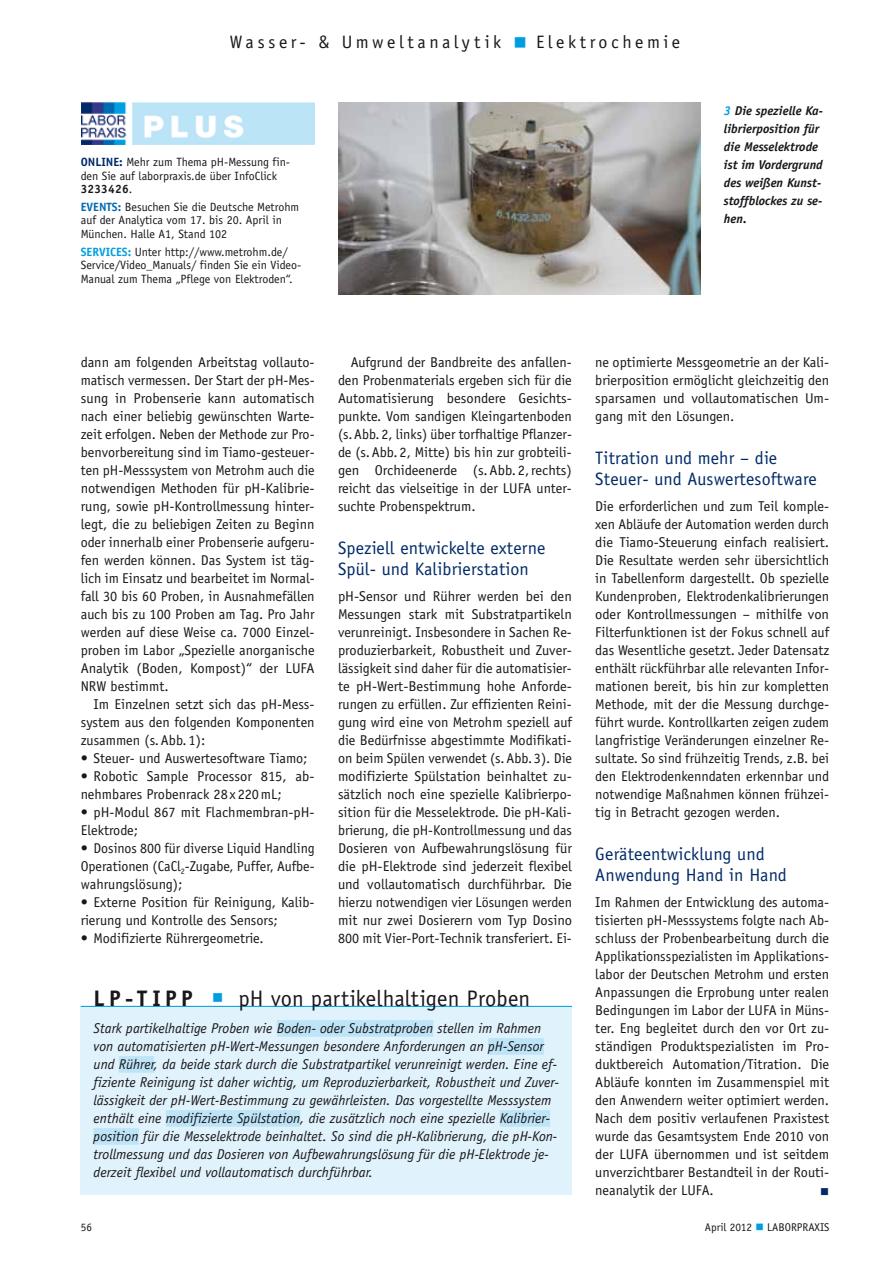
<style>
.page{position:relative;width:893px;height:1263px;background:#fff}
.page>*{position:absolute;margin:0;border:0;box-sizing:border-box;transform-origin:0 0}
.t1{font:22.5px "Officina Sans Std";letter-spacing:.005em;color:#1a171c}
.t2{font:700 22.5px "Officina Sans Std";color:#1a171c}
.t3{font:18px/21.6px "Officina Sans Std";letter-spacing:.01em;color:#002a68}
.t4{font:18px "Officina Sans Std";letter-spacing:.2em;color:#1a171c}
.t5{font:14.25px/18px "Officina Sans Std";color:#1a171c;text-align:justify}
.t6{font:italic 14.25px/18px "Officina Sans Std";color:#1a171c}
.t7{font:italic 700 12.75px/18px "Officina Sans Std";color:#1a171c}
.t8{font:12px/13.5px "Officina Sans Std";color:#1a171c}
.t9{font:12px "Wingdings";color:#002a68}
.t10{font:11.25px "Officina Sans Std";color:#1a171c}
.s1{color:#009ee0}
.s2{font-weight:700;color:#002a68}
.s3{font-weight:700}
.s4{font-weight:700;color:#006ab3}
.s5{font-weight:700;color:#009ee0}
</style>
<div class="page">
<img style="left:338px;top:102px;width:363px;height:193px">
<div style="left:81px;top:1006px;width:491px;height:189px;background:#e0f2fb"></div>
<div style="left:277px;top:1020px;width:156px;height:17px;background:#bde4f7"></div>
<div style="left:488px;top:1038px;width:56px;height:17px;background:#bde4f7"></div>
<div style="left:119px;top:1056px;width:35px;height:17px;background:#bde4f7"></div>
<div style="left:166px;top:1110px;width:134px;height:17px;background:#bde4f7"></div>
<div style="left:500px;top:1110px;width:50px;height:17px;background:#bde4f7"></div>
<div style="left:94px;top:1128px;width:45px;height:17px;background:#bde4f7"></div>
<hr style="left:81px;top:1006px;width:491px;height:1px;background:#009ee0">
<img style="left:81px;top:102px;width:233px;height:43px">
<p class="t4" style="left:230px;top:31px;width:452px">Wasser- &amp; Umweltanalytik <span class="s1">■</span> Elektrochemie</p>
<p class="t8" style="left:81px;top:155px;width:211px"><span class="s2">ONLINE:</span> Mehr zum Thema pH-Messung fin&shy;den Sie auf laborpraxis.de über InfoClick<br><span class="s3">3233426</span>.</p>
<p class="t8" style="left:81px;top:200px;width:220px"><span class="s4">EVENTS:</span> Besuchen Sie die Deutsche Metrohm auf der Analytica vom 17. bis 20. April in<br>München. Halle A1, Stand 102</p>
<p class="t8" style="left:81px;top:245px;width:222px"><span class="s5">SERVICES:</span> Unter http://www.metrohm.de/<br>Service/Video_Manuals/ finden Sie ein Video-<br>Manual zum Thema „Pflege von Elektroden“.</p>
<p class="t7" style="left:724px;top:101px;width:101px"><span class="s1">3</span> Die spezielle Ka&shy;librierposition für die Messelektrode ist im Vordergrund des weißen Kunst&shy;stoffblockes zu se&shy;hen.</p>
<p class="t5" style="left:81px;top:353px;width:235px">dann am folgenden Arbeitstag vollauto&shy;matisch vermessen. Der Start der pH-Mes&shy;sung in Probenserie kann automatisch nach einer beliebig gewünschten Warte&shy;zeit erfolgen. Neben der Methode zur Pro&shy;benvorbereitung sind im Tiamo-gesteuer&shy;ten pH-Messsystem von Metrohm auch die notwendigen Methoden für pH-Kalibrie&shy;rung, sowie pH-Kontrollmessung hinter&shy;legt, die zu beliebigen Zeiten zu Beginn oder innerhalb einer Probenserie aufgeru&shy;fen werden können. Das System ist täg&shy;lich im Einsatz und bearbeitet im Normal&shy;fall 30 bis 60 Proben, in Ausnahmefällen auch bis zu 100 Proben am Tag. Pro Jahr werden auf diese Weise ca. 7000 Einzel&shy;proben im Labor „Spezielle anorganische Analytik (Boden, Kompost)“ der LUFA NRW bestimmt.</p>
<p class="t5" style="left:81px;top:695px;width:235px;text-indent:13px">Im Einzelnen setzt sich das pH-Mess&shy;system aus den folgenden Komponenten zusammen (s.Abb.1):</p>
<p class="t5" style="left:81px;top:749px;width:228px">• Steuer- und Auswertesoftware Tiamo;</p>
<p class="t5" style="left:81px;top:767px;width:235px">• Robotic Sample Processor 815, ab&shy;nehmbares Probenrack 28x220mL;</p>
<p class="t5" style="left:81px;top:803px;width:235px">• pH-Modul 867 mit Flachmembran-pH-<br>Elektrode;</p>
<p class="t5" style="left:81px;top:839px;width:235px">• Dosinos 800 für diverse Liquid Handling Operationen (CaCl<sub>2</sub>-Zugabe, Puffer, Aufbe&shy;wahrungslösung);</p>
<p class="t5" style="left:81px;top:893px;width:235px">• Externe Position für Reinigung, Kalib&shy;rierung und Kontrolle des Sensors;</p>
<p class="t5" style="left:81px;top:929px;width:184px">• Modifizierte Rührergeometrie.</p>
<p class="t5" style="left:338px;top:353px;width:235px;text-indent:13px">Aufgrund der Bandbreite des anfallen&shy;den Probenmaterials ergeben sich für die Automatisierung besondere Gesichts&shy;punkte. Vom sandigen Kleingartenboden (s.Abb.2, links) über torfhaltige Pflanzer&shy;de (s.Abb. 2, Mitte) bis hin zur grobteili&shy;gen Orchideenerde (s.Abb.2,rechts) reicht das vielseitige in der LUFA unter&shy;suchte Probenspektrum.</p>
<p class="t3" style="left:338px;top:537px;width:209px">Speziell entwickelte externe<br>Spül- und Kalibrierstation</p>
<p class="t5" style="left:338px;top:587px;width:235px">pH-Sensor und Rührer werden bei den Messungen stark mit Substratpartikeln verunreinigt. Insbesondere in Sachen Re&shy;produzierbarkeit, Robustheit und Zuver&shy;lässigkeit sind daher für die automatisier&shy;te pH-Wert-Bestimmung hohe Anforde&shy;rungen zu erfüllen. Zur effizienten Reini&shy;gung wird eine von Metrohm speziell auf die Bedürfnisse abgestimmte Modifikati&shy;on beim Spülen verwendet (s.Abb.3). Die modifizierte Spülstation beinhaltet zu&shy;sätzlich noch eine spezielle Kalibrierpo&shy;sition für die Messelektrode. Die pH-Kali&shy;brierung, die pH-Kontrollmessung und das Dosieren von Aufbewahrungslösung für die pH-Elektrode sind jederzeit flexibel und vollautomatisch durchführbar. Die hierzu notwendigen vier Lösungen werden mit nur zwei Dosierern vom Typ Dosino 800 mit Vier-Port-Technik transferiert. Ei-</p>
<h1 class="t2" style="left:94px;top:984px;width:86px">LP-Tipp</h1>
<h1 class="t1" style="left:212px;top:985px;width:319px"><span class="s1">■</span> pH von partikelhaltigen Proben</h1>
<p class="t6" style="left:94px;top:1019px;width:467px">Stark partikelhaltige Proben wie Boden- oder Substratproben stellen im Rahmen von automatisierten pH-Wert-Messungen besondere Anforderungen an pH-Sensor und Rührer, da beide stark durch die Substratpartikel verunreinigt werden. Eine ef&shy;fiziente Reinigung ist daher wichtig, um Reproduzierbarkeit, Robustheit und Zuver&shy;lässigkeit der pH-Wert-Bestimmung zu gewährleisten. Das vorgestellte Messsystem enthält eine modifizierte Spülstation, die zusätzlich noch eine spezielle Kalibrier&shy;position für die Messelektrode beinhaltet. So sind die pH-Kalibrierung, die pH-Kon&shy;trollmessung und das Dosieren von Aufbewahrungslösung für die pH-Elektrode je&shy;derzeit flexibel und vollautomatisch durchführbar.</p>
<p class="t5" style="left:595px;top:353px;width:235px">ne optimierte Messgeometrie an der Kali&shy;brierposition ermöglicht gleichzeitig den sparsamen und vollautomatischen Um&shy;gang mit den Lösungen.</p>
<p class="t3" style="left:595px;top:447px;width:223px">Titration und mehr – die<br>Steuer- und Auswertesoftware</p>
<p class="t5" style="left:595px;top:497px;width:235px">Die erforderlichen und zum Teil komple&shy;xen Abläufe der Automation werden durch die Tiamo-Steuerung einfach realisiert.<br>Die Resultate werden sehr übersichtlich in Tabellenform dargestellt. Ob spezielle Kundenproben, Elektrodenkalibrierungen oder Kontrollmessungen – mithilfe von Filterfunktionen ist der Fokus schnell auf das Wesentliche gesetzt. Jeder Datensatz enthält rückführbar alle relevanten Infor&shy;mationen bereit, bis hin zur kompletten Methode, mit der die Messung durchge&shy;führt wurde. Kontrollkarten zeigen zudem langfristige Veränderungen einzelner Re&shy;sultate. So sind frühzeitig Trends, z.B. bei den Elektrodenkenndaten erkennbar und notwendige Maßnahmen können frühzei&shy;tig in Betracht gezogen werden.</p>
<p class="t3" style="left:595px;top:843px;width:193px">Geräteentwicklung und<br>Anwendung Hand in Hand</p>
<p class="t5" style="left:595px;top:893px;width:235px">Im Rahmen der Entwicklung des automa&shy;tisierten pH-Messsystems folgte nach Ab&shy;schluss der Probenbearbeitung durch die Applikationsspezialisten im Applikations&shy;labor der Deutschen Metrohm und ersten Anpassungen die Erprobung unter realen Bedingungen im Labor der LUFA in Müns&shy;ter. Eng begleitet durch den vor Ort zu&shy;ständigen Produktspezialisten im Pro&shy;duktbereich Automation/Titration. Die Abläufe konnten im Zusammenspiel mit den Anwendern weiter optimiert werden.<br>Nach dem positiv verlaufenen Praxistest wurde das Gesamtsystem Ende 2010 von der LUFA übernommen und ist seitdem unverzichtbarer Bestandteil in der Routi&shy;neanalytik der LUFA.</p>
<p class="t9" style="left:820px;top:1185px;width:8px">■</p>
<p class="t10" style="left:81px;top:1220px;width:13px">56</p>
<p class="t10" style="left:705px;top:1220px;width:126px">April 2012 <span class="s1">■</span> LABORPRAXIS</p>
</div>
